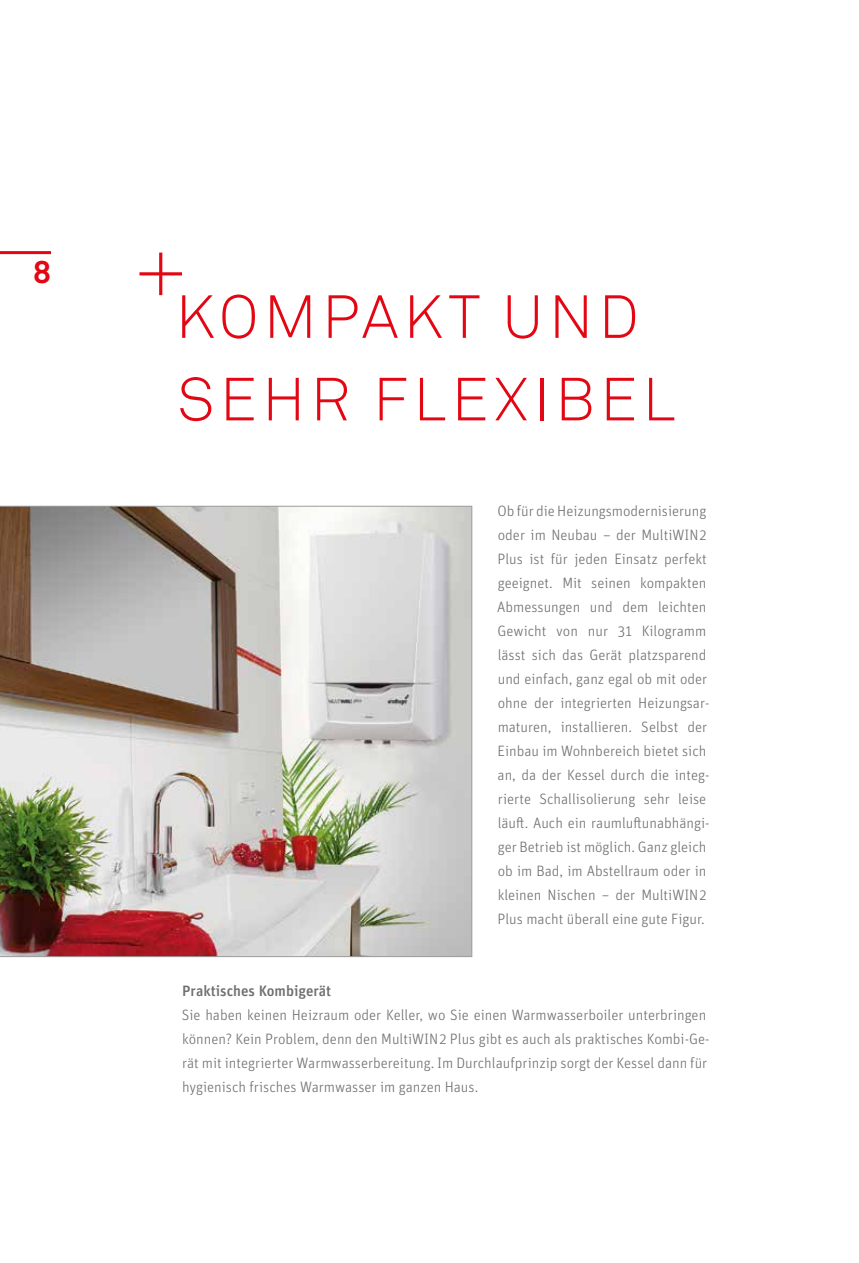
<style>
.page{position:relative;width:859px;height:1263px;background:#fff}
.page>*{position:absolute;margin:0;border:0;box-sizing:border-box;transform-origin:0 0}
.t1{font:300 60px/82.5px "Akkurat Pro";letter-spacing:.09em;color:#e30613}
.t2{font:700 31.5px "Akkurat Pro";color:#e30613}
.t3{font:300 15px/24px "Unit OT";color:#706f6f}
.t4{font:500 15px "Unit OT";color:#706f6f}
</style>
<div class="page">
<hr style="left:0;top:251px;width:51px;height:3px;background:#e30613">
<svg style="left:139px;top:253px;width:43px;height:42px"></svg>
<img style="left:0;top:506px;width:472px;height:451px">
<h2 class="t2" style="left:33px;top:253px;width:19px">8</h2>
<h1 class="t1" style="left:176px;top:276px;width:501px">KOMPAKT UND<br>SEHR FLEXIBEL</h1>
<p class="t3" style="left:497px;top:499px;width:214px">Ob für die Heizungsmodernisierung oder im Neubau – der MultiWIN2<br>Plus ist für jeden Einsatz perfekt geeignet. Mit seinen kompakten Abmessungen und dem leichten Gewicht von nur 31 Kilogramm lässt sich das Gerät platzsparend und einfach, ganz egal ob mit oder ohne der integrierten Heizungsar&shy;maturen, installieren. Selbst der Einbau im Wohnbereich bietet sich an, da der Kessel durch die integ&shy;rierte Schallisolierung sehr leise läuft. Auch ein raumluftunabhängi&shy;ger Betrieb ist möglich. Ganz gleich ob im Bad, im Abstellraum oder in kleinen Nischen – der MultiWIN2<br>Plus macht überall eine gute Figur.</p>
<p class="t4" style="left:182px;top:981px;width:151px">Praktisches Kombigerät</p>
<p class="t3" style="left:182px;top:1003px;width:529px">Sie haben keinen Heizraum oder Keller, wo Sie einen Warmwasserboiler unterbringen können? Kein Problem, denn den MultiWIN2 Plus gibt es auch als praktisches Kombi-Ge&shy;rät mit integrierter Warmwasserbereitung. Im Durchlaufprinzip sorgt der Kessel dann für hygienisch frisches Warmwasser im ganzen Haus.</p>
</div>
